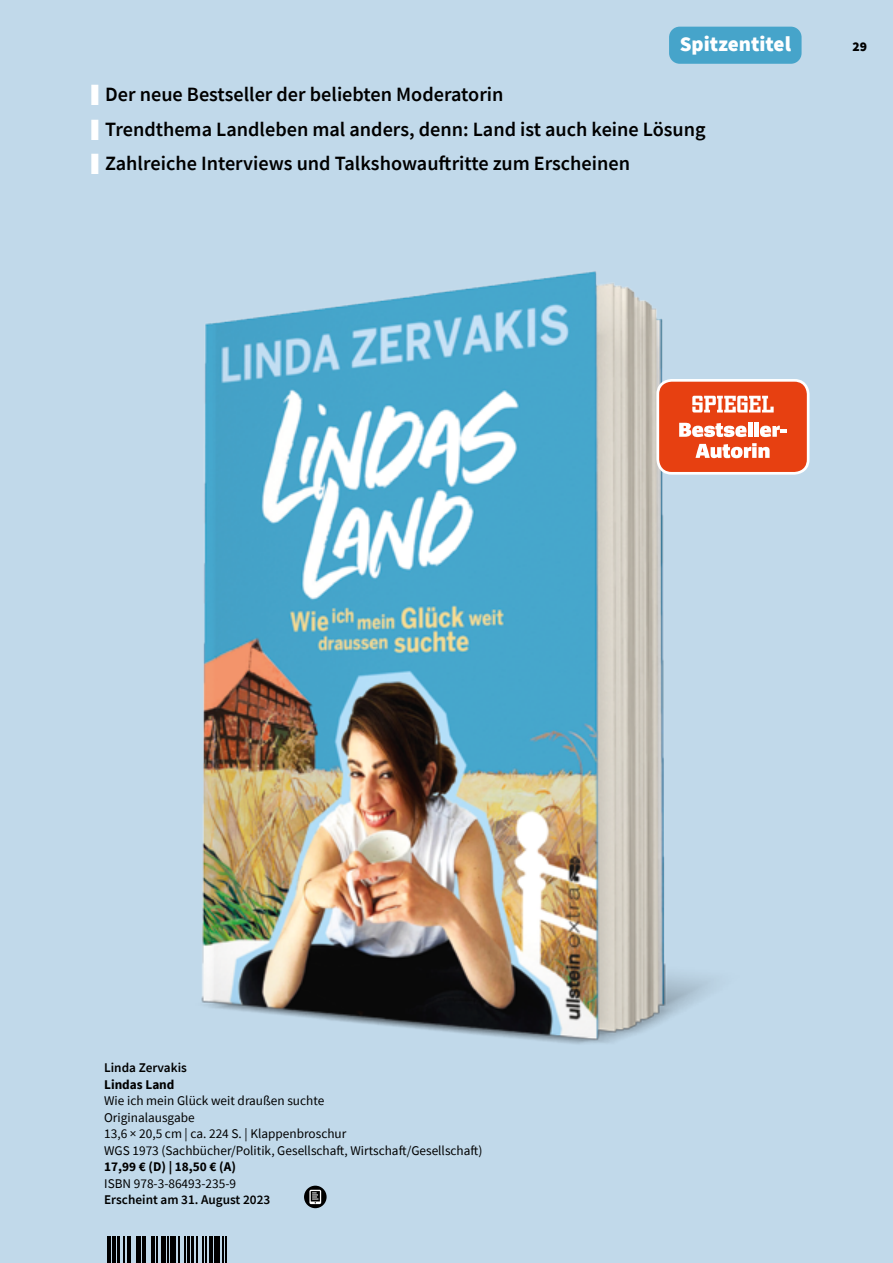
<style>
.page{position:relative;width:893px;height:1263px;background:#fff}
.page>*{position:absolute;margin:0;border:0;box-sizing:border-box;transform-origin:0 0}
.t1{font:900 21px "Source Sans Pro";color:#fff}
.t2{font:600 20.25px/34.3px "Source Sans Pro";color:#000}
.t3{font:900 13.5px "Source Sans Pro";color:#000}
.t4{font:13.35px/16.5px "Source Sans Pro";color:#000}
.t5{font:600 13.35px "Source Sans Pro";color:#000}
.t6{font:700 13.35px "Source Sans Pro";color:#000}
.s1{font-weight:900;font-size:40.5px;color:#fff}
</style>
<div class="page">
<div style="left:0;top:1px;width:893px;height:1262px;background:#c1d9ea"></div>
<div style="left:669px;top:27px;width:132px;height:37px;background:#46a4ca;border-radius:11px"></div>
<svg style="left:304px;top:1186px;width:23px;height:22px"></svg>
<svg style="left:309px;top:1190px;width:12px;height:14px"></svg>
<svg style="left:107px;top:1236px;width:4px;height:27px"></svg>
<hr style="left:112px;top:1236px;width:4px;height:27px;background:#000">
<hr style="left:117px;top:1236px;width:3px;height:27px;background:#000">
<hr style="left:123px;top:1236px;width:2px;height:27px;background:#000">
<svg style="left:127px;top:1236px;width:10px;height:27px"></svg>
<hr style="left:138px;top:1236px;width:3px;height:27px;background:#000">
<hr style="left:142px;top:1236px;width:4px;height:27px;background:#000">
<svg style="left:151px;top:1236px;width:6px;height:27px"></svg>
<hr style="left:161px;top:1236px;width:3px;height:27px;background:#000">
<svg style="left:165px;top:1236px;width:1px;height:27px"></svg>
<hr style="left:167px;top:1236px;width:2px;height:27px;background:#000">
<hr style="left:170px;top:1236px;width:4px;height:27px;background:#000">
<svg style="left:175px;top:1236px;width:11px;height:27px"></svg>
<hr style="left:187px;top:1236px;width:3px;height:27px;background:#000">
<hr style="left:191px;top:1236px;width:3px;height:27px;background:#000">
<svg style="left:196px;top:1236px;width:1px;height:27px"></svg>
<hr style="left:202px;top:1236px;width:2px;height:27px;background:#000">
<svg style="left:205px;top:1236px;width:1px;height:27px"></svg>
<hr style="left:209px;top:1236px;width:3px;height:27px;background:#000">
<hr style="left:214px;top:1236px;width:3px;height:27px;background:#000">
<svg style="left:219px;top:1236px;width:7px;height:27px"></svg>
<img style="left:201px;top:271px;width:510px;height:773px">
<div style="left:658px;top:380px;width:150px;height:93px;background:#e74011;border-radius:14px"></div>
<div style="left:656px;top:379px;width:153px;height:96px;border:3px solid #fff;border-radius:14px"></div>
<svg style="left:692px;top:396px;width:82px;height:16px"></svg>
<svg style="left:679px;top:423px;width:68px;height:14px"></svg>
<hr style="left:748px;top:422px;width:4px;height:15px;background:#fff">
<div style="left:754px;top:422px;width:5px;height:15px;background:#fff"></div>
<svg style="left:760px;top:426px;width:27px;height:11px"></svg>
<svg style="left:695px;top:443px;width:75px;height:15px"></svg>
<h1 class="t1" style="left:680px;top:29px;width:113px">Spitzentitel</h1>
<p class="t3" style="left:853px;top:37px;width:16px">29</p>
<h2 class="t2" style="left:89px;top:77px;width:618px"><span class="s1">ı</span> Der neue Bestseller der beliebten Moderatorin<br><span class="s1">ı</span> Trendthema Landleben mal anders, denn: Land ist auch keine Lösung <span class="s1">ı</span> Zahlreiche Interviews und Talkshowauftritte zum Erscheinen</h2>
<p class="t5" style="left:104px;top:1059px;width:84px">Linda Zervakis</p>
<p class="t6" style="left:104px;top:1075px;width:72px">Lindas Land</p>
<p class="t4" style="left:104px;top:1092px;width:380px">Wie ich mein Glück weit draußen suchte<br>Originalausgabe<br>13,6 × 20,5 cm | ca. 224 S. | Klappenbroschur<br>WGS 1973 (Sachbücher/Politik, Gesellschaft, Wirtschaft/Gesellschaft)</p>
<p class="t6" style="left:104px;top:1158px;width:133px">17,99 € (D) | 18,50 € (A)</p>
<p class="t4" style="left:104px;top:1175px;width:133px">ISBN 978-3-86493-235-9</p>
<p class="t5" style="left:104px;top:1191px;width:168px">Erscheint am 31. August 2023</p>
</div>
